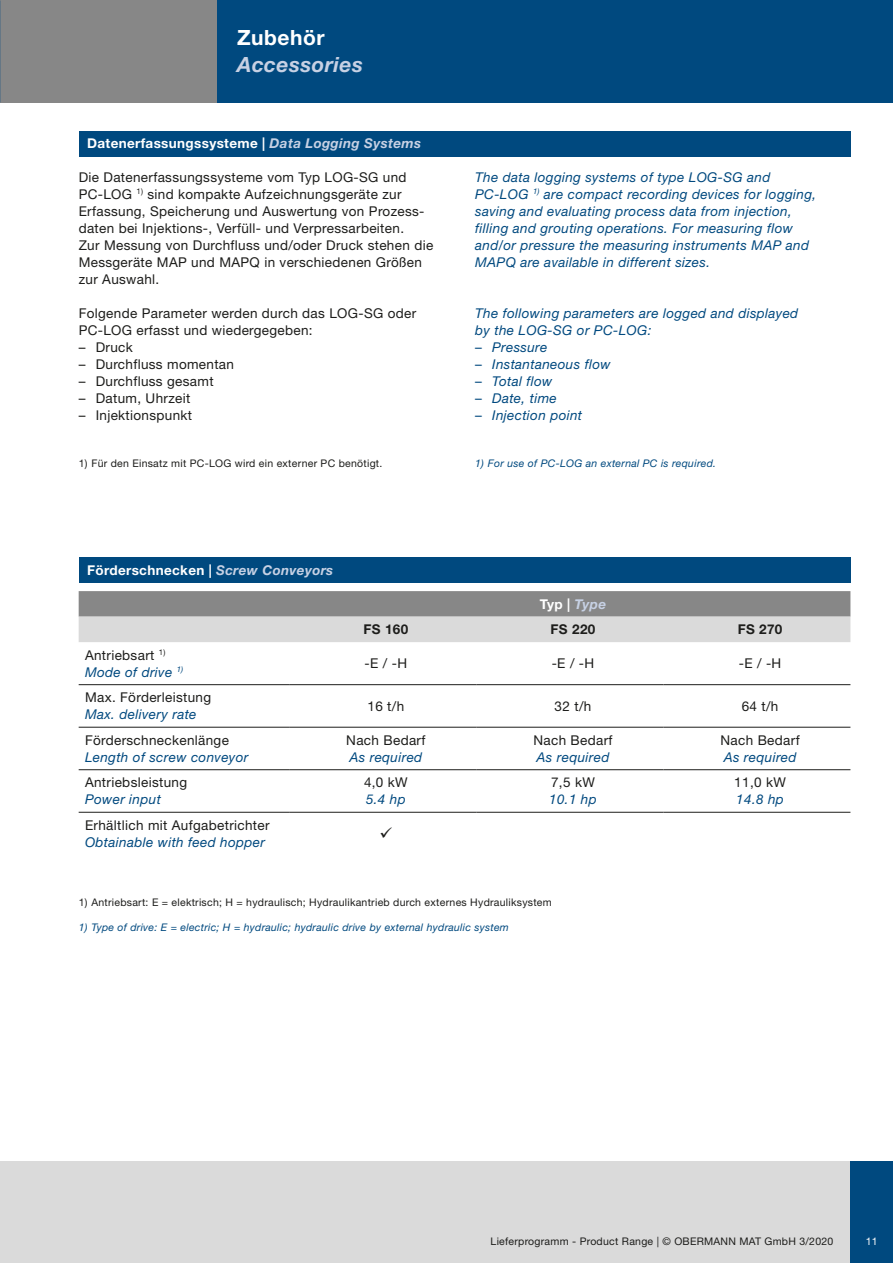
<style>
.page{position:relative;width:893px;height:1263px;background:#fff}
.page>*{position:absolute;margin:0;border:0;box-sizing:border-box;transform-origin:0 0}
.t1{font:italic 700 21px "Helvetica Neue LT Std";letter-spacing:.025em;color:#c7d1e4}
.t2{font:700 21px "Helvetica Neue LT Std";letter-spacing:.025em;color:#fff}
.t3{font:13.5px/17px "Helvetica Neue LT Std";letter-spacing:.025em;color:#1d1d1b}
.t4{font:italic 13.5px/17px "Helvetica Neue LT Std";letter-spacing:.025em;color:#00497f}
.t5{font:700 13.5px "Helvetica Neue LT Std";letter-spacing:.025em;color:#fff}
.t6{font:700 13.5px "Helvetica Neue LT Std";letter-spacing:.025em;color:#1d1d1b}
.t7{font:10.5px "Helvetica Neue LT Std";letter-spacing:.025em;color:#1d1d1b}
.t8{font:italic 10.5px "Helvetica Neue LT Std";letter-spacing:.025em;color:#00497f}
.t9{font:10.5px "Helvetica Neue LT Std";color:#fff}
.s1{font-style:italic;color:#c7d1e4}
.s2{font-style:normal}
.s3{font-style:italic;color:#00497f}
</style>
<div class="page">
<div style="left:0;top:1161px;width:850px;height:102px;background:#dadada"></div>
<div style="left:850px;top:1161px;width:43px;height:102px;background:#00497f"></div>
<div style="left:216px;top:0;width:677px;height:102px;background:#00497f"></div>
<div style="left:0;top:0;width:216px;height:102px;background:#878787"></div>
<div style="left:79px;top:131px;width:771px;height:25px;background:#00497f"></div>
<div style="left:79px;top:557px;width:771px;height:26px;background:#00497f"></div>
<svg style="left:79px;top:591px;width:771px;height:51px;background:#b1b1b1"></svg>
<hr style="left:79px;top:684px;width:210px;height:1px;background:#1d1d1b">
<hr style="left:289px;top:684px;width:187px;height:1px;background:#1d1d1b">
<hr style="left:476px;top:684px;width:187px;height:1px;background:#1d1d1b">
<hr style="left:663px;top:684px;width:187px;height:1px;background:#1d1d1b">
<hr style="left:79px;top:727px;width:210px;height:1px;background:#1d1d1b">
<hr style="left:289px;top:727px;width:187px;height:1px;background:#1d1d1b">
<hr style="left:476px;top:727px;width:187px;height:1px;background:#1d1d1b">
<hr style="left:663px;top:727px;width:187px;height:1px;background:#1d1d1b">
<hr style="left:79px;top:769px;width:210px;height:1px;background:#1d1d1b">
<hr style="left:289px;top:769px;width:187px;height:1px;background:#1d1d1b">
<hr style="left:476px;top:769px;width:187px;height:1px;background:#1d1d1b">
<hr style="left:663px;top:769px;width:187px;height:1px;background:#1d1d1b">
<hr style="left:79px;top:812px;width:210px;height:1px;background:#1d1d1b">
<hr style="left:289px;top:812px;width:187px;height:1px;background:#1d1d1b">
<hr style="left:476px;top:812px;width:187px;height:1px;background:#1d1d1b">
<hr style="left:663px;top:812px;width:187px;height:1px;background:#1d1d1b">
<h1 class="t2" style="left:237px;top:24px;width:89px">Zubehör</h1>
<h1 class="t1" style="left:237px;top:51px;width:127px">Accessories</h1>
<p class="t5" style="left:87px;top:135px;width:335px">Datenerfassungssysteme | <span class="s1">Data Logging Systems</span></p>
<p class="t3" style="left:79px;top:168px;width:356px">Die Datenerfassungssysteme vom Typ LOG-SG und PC-LOG <sup>1)</sup> sind kompakte Aufzeichnungsgeräte zur Erfassung, Speicherung und Auswertung von Prozess&shy;daten bei Injektions-, Verfüll- und Verpressarbeiten.<br>Zur Messung von Durchfluss und/oder Druck stehen die Messgeräte MAP und MAPQ in verschiedenen Größen zur Auswahl.</p>
<p class="t3" style="left:79px;top:304px;width:339px">Folgende Parameter werden durch das LOG-SG oder<br>PC-LOG erfasst und wiedergegeben:</p>
<p class="t3" style="left:79px;top:338px;width:56px">– Druck</p>
<p class="t3" style="left:79px;top:355px;width:157px">– Durchfluss momentan</p>
<p class="t3" style="left:79px;top:373px;width:136px">– Durchfluss gesamt</p>
<p class="t3" style="left:79px;top:390px;width:113px">– Datum, Uhrzeit</p>
<p class="t3" style="left:79px;top:407px;width:115px">– Injektionspunkt</p>
<p class="t7" style="left:79px;top:457px;width:305px">1) Für den Einsatz mit PC-LOG wird ein externer PC benötigt.</p>
<p class="t5" style="left:87px;top:561px;width:248px">Förderschnecken | <span class="s1">Screw Conveyors</span></p>
<p class="t4" style="left:475px;top:168px;width:342px">The data logging systems of type LOG-SG and PC-LOG <sup>1)</sup> are compact recording devices for logging, saving and evaluating process data from injection, filling and grouting operations. For measuring flow and/or pressure the measuring instruments MAP and MAPQ are available in different sizes.</p>
<p class="t4" style="left:475px;top:304px;width:325px">The following parameters are logged and displayed by the LOG-SG or PC-LOG:</p>
<p class="t4" style="left:475px;top:338px;width:74px"><span class="s2">–</span> Pressure</p>
<p class="t4" style="left:475px;top:355px;width:137px"><span class="s2">–</span> Instantaneous flow</p>
<p class="t4" style="left:475px;top:372px;width:79px"><span class="s2">–</span> Total flow</p>
<p class="t4" style="left:475px;top:389px;width:83px"><span class="s2">–</span> Date, time</p>
<p class="t4" style="left:475px;top:406px;width:109px"><span class="s2">–</span> Injection point</p>
<p class="t8" style="left:475px;top:457px;width:242px">1) For use of PC-LOG an external PC is required.</p>
<p class="t5" style="left:540px;top:595px;width:68px">Typ | <span class="s1">Type</span></p>
<p class="t6" style="left:364px;top:621px;width:46px">FS 160</p>
<p class="t6" style="left:551px;top:621px;width:46px">FS 220</p>
<p class="t6" style="left:738px;top:621px;width:46px">FS 270</p>
<p class="t3" style="left:85px;top:646px;width:100px">Antriebsart <sup>1)<br></sup><span class="s3">Mode of drive</span> <sup>1)</sup></p>
<p class="t3" style="left:365px;top:655px;width:44px">-E / -H</p>
<p class="t3" style="left:552px;top:655px;width:44px">-E / -H</p>
<p class="t3" style="left:739px;top:655px;width:44px">-E / -H</p>
<p class="t3" style="left:85px;top:689px;width:128px">Max. Förderleistung</p>
<p class="t4" style="left:85px;top:706px;width:113px">Max. delivery rate</p>
<p class="t3" style="left:368px;top:697px;width:38px">16 t/h</p>
<p class="t3" style="left:555px;top:697px;width:38px">32 t/h</p>
<p class="t3" style="left:742px;top:697px;width:38px">64 t/h</p>
<p class="t3" style="left:85px;top:731px;width:145px">Förderschneckenlänge</p>
<p class="t4" style="left:85px;top:748px;width:165px">Length of screw conveyor</p>
<p class="t3" style="left:346px;top:731px;width:81px">Nach Bedarf</p>
<p class="t4" style="left:349px;top:748px;width:74px">As required</p>
<p class="t3" style="left:533px;top:731px;width:81px">Nach Bedarf</p>
<p class="t4" style="left:537px;top:748px;width:74px">As required</p>
<p class="t3" style="left:720px;top:731px;width:81px">Nach Bedarf</p>
<p class="t4" style="left:724px;top:748px;width:74px">As required</p>
<p class="t3" style="left:85px;top:774px;width:104px">Antriebsleistung</p>
<p class="t4" style="left:85px;top:791px;width:77px">Power input</p>
<p class="t3" style="left:364px;top:774px;width:45px">4,0 kW</p>
<p class="t4" style="left:366px;top:791px;width:41px">5.4 hp</p>
<p class="t3" style="left:551px;top:774px;width:45px">7,5 kW</p>
<p class="t4" style="left:549px;top:791px;width:49px">10.1 hp</p>
<p class="t3" style="left:734px;top:774px;width:53px">11,0 kW</p>
<p class="t4" style="left:736px;top:791px;width:49px">14.8 hp</p>
<p class="t3" style="left:85px;top:816px;width:186px">Erhältlich mit Aufgabetrichter</p>
<p class="t4" style="left:85px;top:833px;width:181px">Obtainable with feed hopper</p>
<p class="t7" style="left:79px;top:896px;width:475px">1) Antriebsart: E = elektrisch; H = hydraulisch; Hydraulikantrieb durch externes Hydrauliksystem</p>
<p class="t8" style="left:79px;top:921px;width:432px">1) Type of drive: E = electric; H = hydraulic; hydraulic drive by external hydraulic system</p>
<p class="t7" style="left:491px;top:1235px;width:344px">Lieferprogramm - Product Range | © OBERMANN MAT GmbH 3/2020</p>
<p class="t9" style="left:866px;top:1235px;width:13px">11</p>
</div>
